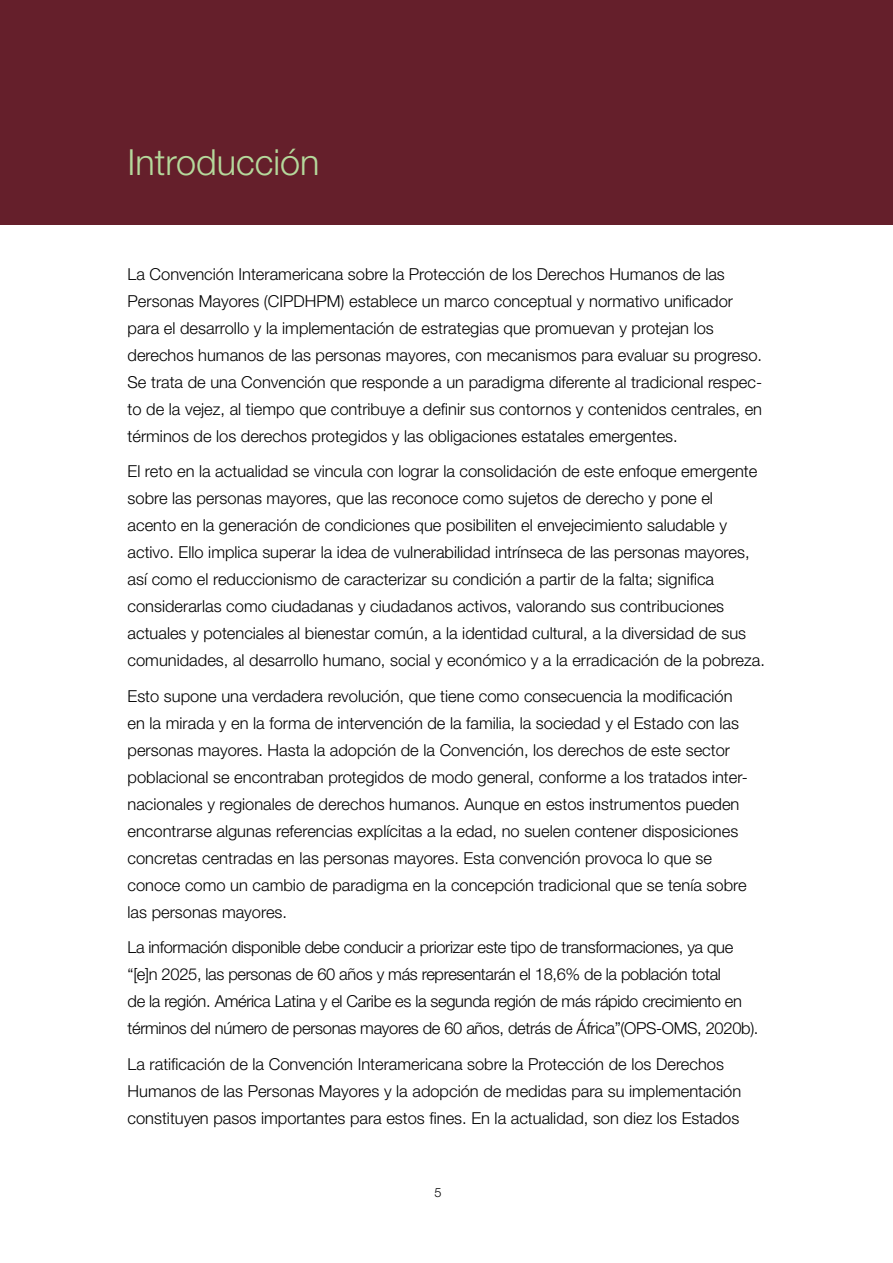
<style>
.page{position:relative;width:893px;height:1263px;background:#fff}
.page>*{position:absolute;margin:0;border:0;box-sizing:border-box;transform-origin:0 0}
.t1{font:300 36px "Helvetica Neue LT Pro";color:#b5d99c}
.t2{font:300 16.5px/27px "Helvetica Neue LT Pro";color:#000}
.t3{font:300 16.5px/27px "Helvetica Neue LT Pro";letter-spacing:-.02em;color:#000}
.t4{font:300 12.75px "Helvetica Neue LT Pro";color:#000}
</style>
<div class="page">
<div style="left:0;top:0;width:893px;height:224px;background:#651f2b"></div>
<h1 class="t1" style="left:128px;top:140px;width:194px">Introducción</h1>
<p class="t2" style="left:128px;top:260px;width:636px">La Convención Interamericana sobre la Protección de los Derechos Humanos de las Personas Mayores (CIPDHPM) establece un marco conceptual y normativo unificador para el desarrollo y la implementación de estrategias que promuevan y protejan los derechos humanos de las personas mayores, con mecanismos para evaluar su progreso.<br>Se trata de una Convención que responde a un paradigma diferente al tradicional respec&shy;to de la vejez, al tiempo que contribuye a definir sus contornos y contenidos centrales, en términos de los derechos protegidos y las obligaciones estatales emergentes.</p>
<p class="t2" style="left:128px;top:457px;width:639px">El reto en la actualidad se vincula con lograr la consolidación de este enfoque emergente sobre las personas mayores, que las reconoce como sujetos de derecho y pone el acento en la generación de condiciones que posibiliten el envejecimiento saludable y activo. Ello implica superar la idea de vulnerabilidad intrínseca de las personas mayores, así como el reduccionismo de caracterizar su condición a partir de la falta; significa considerarlas como ciudadanas y ciudadanos activos, valorando sus contribuciones actuales y potenciales al bienestar común, a la identidad cultural, a la diversidad de sus comunidades, al desarrollo humano, social y económico y a la erradicación de la pobreza.</p>
<p class="t2" style="left:128px;top:682px;width:622px">Esto supone una verdadera revolución, que tiene como consecuencia la modificación en la mirada y en la forma de intervención de la familia, la sociedad y el Estado con las personas mayores. Hasta la adopción de la Convención, los derechos de este sector poblacional se encontraban protegidos de modo general, conforme a los tratados inter&shy;nacionales y regionales de derechos humanos. Aunque en estos instrumentos pueden encontrarse algunas referencias explícitas a la edad, no suelen contener disposiciones concretas centradas en las personas mayores. Esta convención provoca lo que se conoce como un cambio de paradigma en la concepción tradicional que se tenía sobre las personas mayores.</p>
<p class="t3" style="left:128px;top:933px;width:632px">La información disponible debe conducir a priorizar este tipo de transformaciones, ya que “[e]n 2025, las personas de 60 años y más representarán el 18,6% de la población total<br>de la región. América Latina y el Caribe es la segunda región de más rápido crecimiento en términos del número de personas mayores de 60 años, detrás de África”(OPS-OMS, 2020b).</p>
<p class="t2" style="left:128px;top:1050px;width:615px">La ratificación de la Convención Interamericana sobre la Protección de los Derechos<br>Humanos de las Personas Mayores y la adopción de medidas para su implementación constituyen pasos importantes para estos fines. En la actualidad, son diez los Estados</p>
<p class="t4" style="left:435px;top:1185px;width:9px">5</p>
</div>
